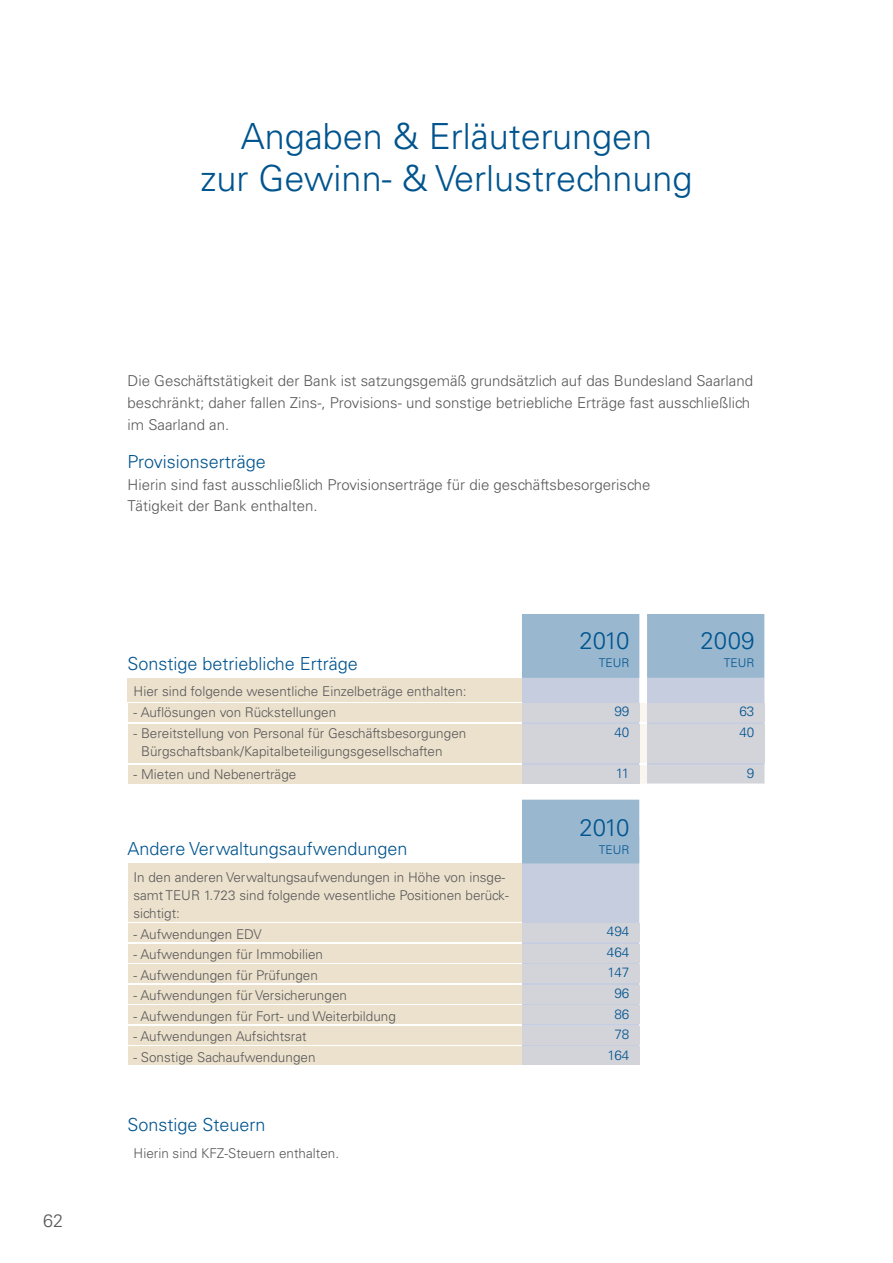
<style>
.page{position:relative;width:893px;height:1263px;background:#fff}
.page>*{position:absolute;margin:0;border:0;box-sizing:border-box;transform-origin:0 0}
.t1{font:300 36px/42px "Univers LT Std";color:#00548e;text-align:center}
.t2{font:300 24px "Univers LT Std";color:#00548e}
.t3{font:300 18px "Univers LT Std";color:#00548e}
.t4{font:300 18px "Univers LT Std";color:#58585a}
.t5{font:300 15px/21.8px "Univers LT Std";color:#58585a}
.t6{font:300 13.5px/18px "Univers LT Std";color:#58585a}
.t7{font:300 13.5px/20.5px "Univers LT Std";color:#00548e}
.t8{font:300 12px "Univers LT Std";color:#00548e}
</style>
<div class="page">
<div style="left:128px;top:704px;width:428px;height:18px;background:#ece1cc"></div>
<div style="left:128px;top:724px;width:428px;height:38px;background:#ece1cc"></div>
<div style="left:128px;top:765px;width:428px;height:19px;background:#ece1cc"></div>
<div style="left:128px;top:1005px;width:428px;height:19px;background:#ece1cc"></div>
<div style="left:128px;top:1026px;width:428px;height:18px;background:#ece1cc"></div>
<div style="left:128px;top:1046px;width:428px;height:18px;background:#ece1cc"></div>
<div style="left:128px;top:924px;width:428px;height:18px;background:#ece1cc"></div>
<div style="left:128px;top:944px;width:428px;height:18px;background:#ece1cc"></div>
<div style="left:128px;top:964px;width:428px;height:19px;background:#ece1cc"></div>
<div style="left:128px;top:985px;width:428px;height:18px;background:#ece1cc"></div>
<div style="left:128px;top:863px;width:428px;height:59px;background:#ece1cc"></div>
<div style="left:128px;top:678px;width:486px;height:24px;background:#ece1cc"></div>
<svg style="left:522px;top:800px;width:117px;height:246px"></svg>
<div style="left:522px;top:1005px;width:117px;height:19px;background:#d3d3da"></div>
<div style="left:522px;top:1026px;width:117px;height:18px;background:#d3d3da"></div>
<div style="left:522px;top:1046px;width:117px;height:18px;background:#d3d3da"></div>
<div style="left:522px;top:924px;width:117px;height:18px;background:#d3d3da"></div>
<div style="left:522px;top:944px;width:117px;height:18px;background:#d3d3da"></div>
<div style="left:522px;top:964px;width:117px;height:19px;background:#d3d3da"></div>
<div style="left:522px;top:985px;width:117px;height:18px;background:#d3d3da"></div>
<svg style="left:521px;top:614px;width:243px;height:170px"></svg>
<hr style="left:647px;top:783px;width:117px;height:1px;background:#f9f5ef">
<div style="left:647px;top:765px;width:117px;height:18px;background:#d3d3da"></div>
<div style="left:522px;top:765px;width:117px;height:18px;background:#d3d3da"></div>
<h1 class="t1" style="left:200px;top:115px;width:494px">Angaben &amp; Erläuterungen<br>zur Gewinn- &amp; Verlustrechnung</h1>
<h3 class="t4" style="left:43px;top:1210px;width:22px">62</h3>
<p class="t5" style="left:128px;top:370px;width:627px">Die Geschäftstätigkeit der Bank ist satzungsgemäß grundsätzlich auf das Bundesland Saarland beschränkt; daher fallen Zins-, Provisions- und sonstige betriebliche Erträge fast ausschließlich im Saarland an.</p>
<h3 class="t3" style="left:128px;top:451px;width:140px">Provisionserträge</h3>
<p class="t5" style="left:128px;top:473px;width:524px">Hierin sind fast ausschließlich Provisionserträge für die geschäftsbesorgerische<br>Tätigkeit der Bank enthalten.</p>
<h3 class="t3" style="left:128px;top:653px;width:232px">Sonstige betriebliche Erträge</h3>
<p class="t6" style="left:134px;top:683px;width:335px">Hier sind folgende wesentliche Einzelbeträge enthalten:</p>
<p class="t6" style="left:134px;top:703px;width:204px">- Auflösungen von Rückstellungen</p>
<p class="t6" style="left:141px;top:724px;width:327px;text-indent:-8px">- Bereitstellung von Personal für Geschäftsbesorgungen<br>Bürgschaftsbank/Kapitalbeteiligungsgesellschaften</p>
<p class="t6" style="left:134px;top:765px;width:164px">- Mieten und Nebenerträge</p>
<h3 class="t3" style="left:127px;top:838px;width:282px">Andere Verwaltungsaufwendungen</h3>
<p class="t6" style="left:133px;top:868px;width:377px">In den anderen Verwaltungsaufwendungen in Höhe von insge&shy;samt TEUR 1.723 sind folgende wesentliche Positionen berück&shy;sichtigt:</p>
<p class="t6" style="left:133px;top:925px;width:130px">- Aufwendungen EDV</p>
<p class="t6" style="left:133px;top:945px;width:191px">- Aufwendungen für Immobilien</p>
<p class="t6" style="left:133px;top:966px;width:186px">- Aufwendungen für Prüfungen</p>
<p class="t6" style="left:133px;top:986px;width:215px">- Aufwendungen für Versicherungen</p>
<p class="t6" style="left:133px;top:1007px;width:264px">- Aufwendungen für Fort- und Weiterbildung</p>
<p class="t6" style="left:133px;top:1028px;width:175px">- Aufwendungen Aufsichtsrat</p>
<p class="t6" style="left:133px;top:1048px;width:184px">- Sonstige Sachaufwendungen</p>
<h3 class="t3" style="left:128px;top:1114px;width:140px">Sonstige Steuern</h3>
<p class="t6" style="left:134px;top:1144px;width:207px">Hierin sind KFZ-Steuern enthalten.</p>
<h2 class="t2" style="left:580px;top:626px;width:51px">2010</h2>
<p class="t8" style="left:599px;top:655px;width:32px">TEUR</p>
<p class="t7" style="left:614px;top:701px;width:17px">99<br>40</p>
<p class="t7" style="left:616px;top:763px;width:15px">11</p>
<h2 class="t2" style="left:580px;top:813px;width:51px">2010</h2>
<p class="t8" style="left:599px;top:842px;width:32px">TEUR</p>
<p class="t7" style="left:607px;top:921px;width:24px;text-align:center">494<br>464<br>147<br>96<br>86<br>78<br>164</p>
<h2 class="t2" style="left:701px;top:626px;width:55px">2009</h2>
<p class="t8" style="left:724px;top:655px;width:32px">TEUR</p>
<p class="t7" style="left:739px;top:701px;width:17px">63<br>40</p>
<p class="t7" style="left:747px;top:763px;width:9px">9</p>
</div>
